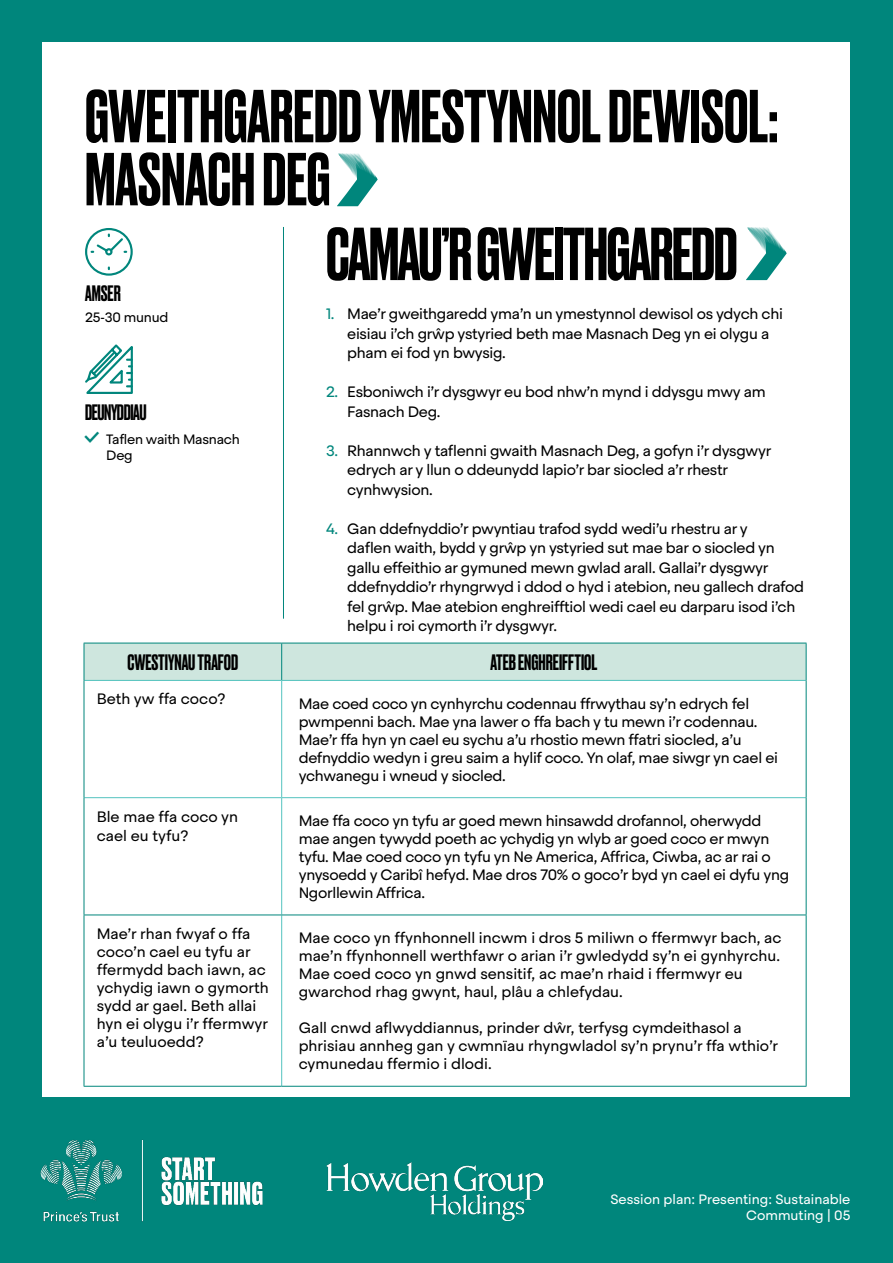
<style>
.page{position:relative;width:893px;height:1263px;background:#00867c}
.page>*{position:absolute;margin:0;border:0;box-sizing:border-box;transform-origin:0 0}
.t1{font:500 70.5px/63px "Druk";color:#000}
.t2{font:500 70.5px "Druk";letter-spacing:-.02em;color:#000}
.t3{font:500 21px "Druk";color:#000}
.t4{font:500 21px "Druk";letter-spacing:-.02em;color:#000}
.t5{font:15px/19.5px "Steradian";letter-spacing:-.02em;color:#000}
.t6{font:15px/18px "Steradian";color:#000}
.t7{font:13.5px/16.2px "Steradian";color:#fff;text-align:right}
.t8{font:13.5px/16.2px "Steradian";letter-spacing:-.02em;color:#000}
.s1{color:#00867c}
</style>
<div class="page">
<div style="left:43px;top:43px;width:807px;height:1054px;background:#fff"></div>
<img style="left:40px;top:1140px;width:223px;height:82px">
<svg style="left:337px;top:153px;width:41px;height:53px"></svg>
<svg style="left:746px;top:227px;width:41px;height:53px"></svg>
<hr style="left:283px;top:227px;width:1px;height:392px;background:#00867c">
<svg style="left:85px;top:228px;width:48px;height:48px"></svg>
<svg style="left:85px;top:344px;width:48px;height:50px"></svg>
<img style="left:327px;top:1163px;width:216px;height:57px">
<div style="left:84px;top:643px;width:198px;height:37px;background:#cee6de"></div>
<div style="left:282px;top:643px;width:524px;height:37px;background:#cee6de"></div>
<hr style="left:281px;top:643px;width:1px;height:37px;background:#00867c">
<hr style="left:282px;top:643px;width:524px;height:1px;background:#00867c">
<hr style="left:806px;top:643px;width:1px;height:37px;background:#00867c">
<hr style="left:282px;top:680px;width:524px;height:1px;background:#53c3bf">
<hr style="left:84px;top:680px;width:198px;height:1px;background:#53c3bf">
<hr style="left:281px;top:681px;width:1px;height:116px;background:#53c3bf">
<hr style="left:84px;top:797px;width:198px;height:1px;background:#53c3bf">
<hr style="left:281px;top:798px;width:1px;height:116px;background:#53c3bf">
<hr style="left:281px;top:915px;width:1px;height:171px;background:#53c3bf">
<hr style="left:282px;top:797px;width:524px;height:1px;background:#53c3bf">
<hr style="left:84px;top:643px;width:198px;height:1px;background:#00867c">
<hr style="left:84px;top:643px;width:1px;height:37px;background:#00867c">
<hr style="left:84px;top:680px;width:1px;height:118px;background:#00867c">
<hr style="left:806px;top:680px;width:1px;height:118px;background:#00867c">
<hr style="left:84px;top:798px;width:1px;height:116px;background:#00867c">
<hr style="left:806px;top:798px;width:1px;height:116px;background:#00867c">
<hr style="left:84px;top:914px;width:198px;height:1px;background:#00867c">
<hr style="left:84px;top:915px;width:1px;height:171px;background:#00867c">
<hr style="left:282px;top:914px;width:524px;height:1px;background:#00867c">
<hr style="left:806px;top:915px;width:1px;height:171px;background:#00867c">
<hr style="left:84px;top:1086px;width:198px;height:1px;background:#00867c">
<hr style="left:282px;top:1086px;width:524px;height:1px;background:#00867c">
<h1 class="t1" style="left:85px;top:81px;width:695px">GWEITHGAREDD YMESTYNNOL DEWISOL:<br>MASNACH DEG</h1>
<h2 class="t3" style="left:85px;top:279px;width:37px">AMSER</h2>
<p class="t8" style="left:85px;top:309px;width:85px">25-30 munud</p>
<h2 class="t4" style="left:85px;top:397px;width:63px">DEUNYDDIAU</h2>
<p class="t8" style="left:106px;top:431px;width:135px">Taflen waith Masnach<br>Deg</p>
<h1 class="t2" style="left:326px;top:206px;width:413px">CAMAU’R GWEITHGAREDD</h1>
<p class="t5" style="left:347px;top:304px;width:437px;text-indent:-21px"><span class="s1">1.</span> Mae’r gweithgaredd yma’n un ymestynnol dewisol os ydych chi eisiau i’ch grŵp ystyried beth mae Masnach Deg yn ei olygu a pham ei fod yn bwysig.</p>
<p class="t5" style="left:347px;top:382px;width:420px;text-indent:-21px"><span class="s1">2.</span> Esboniwch i’r dysgwyr eu bod nhw’n mynd i ddysgu mwy am<br>Fasnach Deg.</p>
<p class="t5" style="left:347px;top:441px;width:426px;text-indent:-21px"><span class="s1">3.</span> Rhannwch y taflenni gwaith Masnach Deg, a gofyn i’r dysgwyr edrych ar y llun o ddeunydd lapio’r bar siocled a’r rhestr cynhwysion.</p>
<p class="t5" style="left:347px;top:519px;width:458px;text-indent:-21px"><span class="s1">4.</span> Gan ddefnyddio’r pwyntiau trafod sydd wedi’u rhestru ar y<br>daflen waith, bydd y grŵp yn ystyried sut mae bar o siocled yn gallu effeithio ar gymuned mewn gwlad arall. Gallai’r dysgwyr ddefnyddio’r rhyngrwyd i ddod o hyd i atebion, neu gallech drafod fel grŵp. Mae atebion enghreifftiol wedi cael eu darparu isod i’ch helpu i roi cymorth i’r dysgwyr.</p>
<h2 class="t3" style="left:127px;top:648px;width:112px">CWESTIYNAU TRAFOD</h2>
<h2 class="t3" style="left:490px;top:648px;width:108px">ATEB ENGHREIFFTIOL</h2>
<p class="t6" style="left:97px;top:690px;width:130px">Beth yw ffa coco?</p>
<p class="t5" style="left:299px;top:694px;width:481px;line-height:18px">Mae coed coco yn cynhyrchu codennau ffrwythau sy’n edrych fel pwmpenni bach. Mae yna lawer o ffa bach y tu mewn i’r codennau.<br>Mae’r ffa hyn yn cael eu sychu a’u rhostio mewn ffatri siocled, a’u defnyddio wedyn i greu saim a hylif coco. Yn olaf, mae siwgr yn cael ei ychwanegu i wneud y siocled.</p>
<p class="t6" style="left:97px;top:807px;width:143px;line-height:19.5px">Ble mae ffa coco yn cael eu tyfu?</p>
<p class="t5" style="left:299px;top:812px;width:492px;line-height:18px">Mae ffa coco yn tyfu ar goed mewn hinsawdd drofannol, oherwydd mae angen tywydd poeth ac ychydig yn wlyb ar goed coco er mwyn tyfu. Mae coed coco yn tyfu yn Ne America, Affrica, Ciwba, ac ar rai o ynysoedd y Caribî hefyd. Mae dros 70% o goco’r byd yn cael ei dyfu yng Ngorllewin Affrica.</p>
<p class="t6" style="left:97px;top:925px;width:174px">Mae’r rhan fwyaf o ffa coco’n cael eu tyfu ar ffermydd bach iawn, ac ychydig iawn o gymorth sydd ar gael. Beth allai hyn ei olygu i’r ffermwyr a’u teuluoedd?</p>
<p class="t6" style="left:299px;top:929px;width:484px">Mae coco yn ffynhonnell incwm i dros 5 miliwn o ffermwyr bach, ac mae’n ffynhonnell werthfawr o arian i’r gwledydd sy’n ei gynhyrchu.<br>Mae coed coco yn gnwd sensitif, ac mae’n rhaid i ffermwyr eu gwarchod rhag gwynt, haul, plâu a chlefydau.</p>
<p class="t6" style="left:299px;top:1019px;width:481px">Gall cnwd aflwyddiannus, prinder dŵr, terfysg cymdeithasol a phrisiau annheg gan y cwmnïau rhyngwladol sy’n prynu’r ffa wthio’r cymunedau ffermio i dlodi.</p>
<p class="t7" style="left:610px;top:1191px;width:242px">Session plan: Presenting: Sustainable<br>Commuting | 05</p>
</div>
